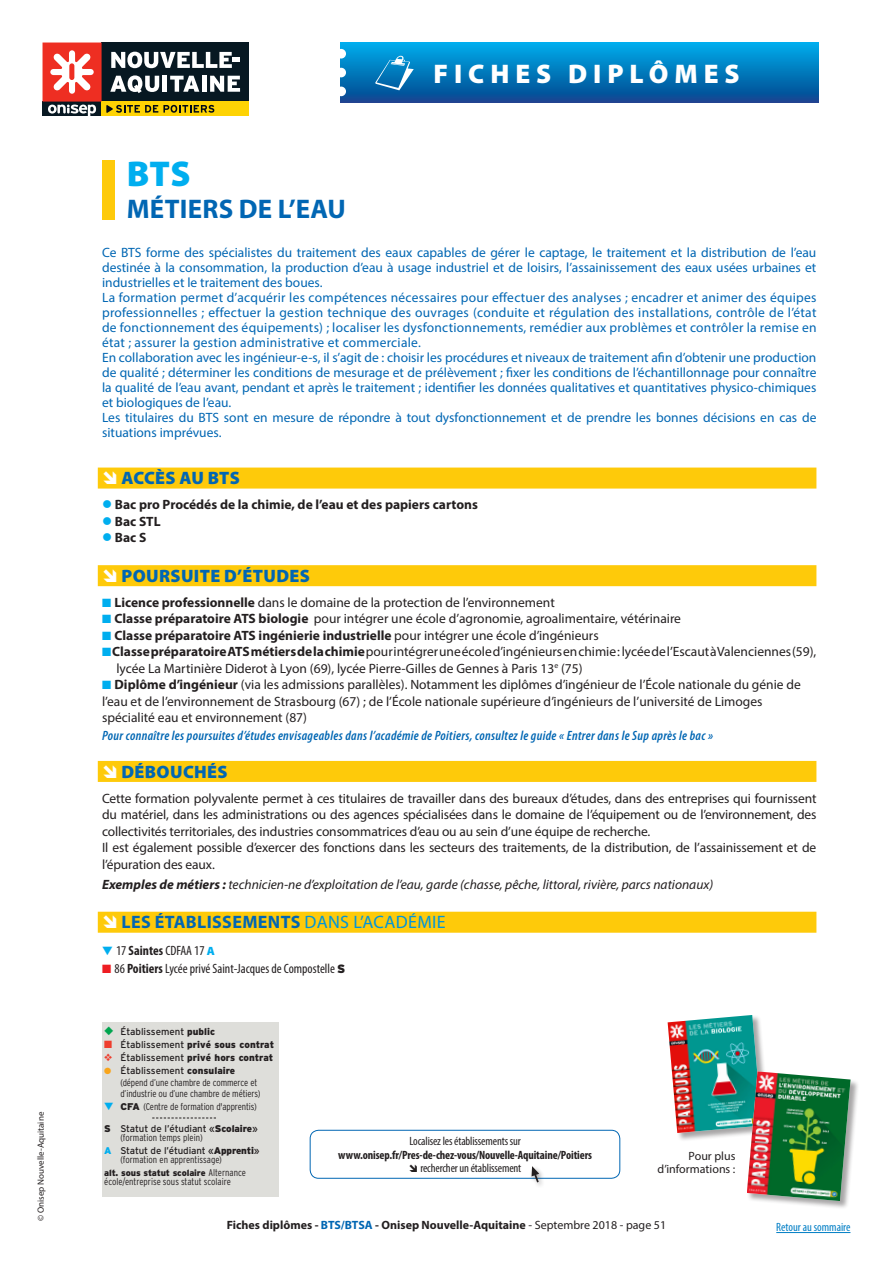
<style>
.page{position:relative;width:893px;height:1263px;background:#fff}
.page>*{position:absolute;margin:0;border:0;box-sizing:border-box;transform-origin:0 0}
.t1{font:900 36px "Myriad Pro";color:#00aeef}
.t2{font:900 27px "Myriad Pro";letter-spacing:.22em;color:#fff}
.t3{font:700 27px "Myriad Pro";letter-spacing:.01em;color:#0166b3}
.t4{font:700 18px "Myriad Pro";letter-spacing:.02em;color:#0166b3}
.t5{font:900 18px "Myriad Pro";letter-spacing:.02em;color:#0166b3}
.t6{font:900 18px "Myriad Pro";color:#0166b3}
.t7{font:13.5px/15px "Myriad Pro";color:#0166b3;text-align:justify}
.t8{font:13.5px/16.5px "Myriad Pro";color:#231f20}
.t9{font:700 13.5px "Myriad Pro";color:#231f20}
.t10{font:italic 600 condensed 13.5px "Myriad Pro";letter-spacing:.025em;color:#0166b3}
.t11{font:italic 13.5px "Myriad Pro";color:#231f20}
.t12{font:condensed 13.5px "Myriad Pro";color:#231f20}
.t13{font:700 12px "Myriad Pro";color:#231f20}
.t14{font:700 condensed 12px "Myriad Pro";letter-spacing:-.01em;color:#231f20}
.t15{font:condensed 12px "Myriad Pro";letter-spacing:-.01em;color:#231f20}
.t16{font:12px/13.5px "Myriad Pro";color:#231f20;text-align:right}
.t17{font:condensed 12px "Myriad Pro";color:#007ec5}
.Para{font:300 condensed 9.75px "Interstate";letter-spacing:-.01em;color:#231f20}
.t18{font:9.75px "Interstate";letter-spacing:-.01em;color:#231f20}
.t19{font:900 9.75px "Interstate";color:#231f20}
.Para-2{font:900 9px "Interstate";letter-spacing:-.01em;color:#231f20}
.t20{font:9px "Myriad Pro";color:#231f20}
.s1{color:#00aeef}
.s2{font-weight:700}
.s3{font-weight:400}
.s4{font-weight:400;color:#0095d9}
.s5{font-weight:900;font-stretch:normal;font-size:12px;color:#00aeef}
.s6{color:#ee1d23}
.s7{font-family:"Interstate";font-weight:900;font-stretch:normal;font-size:12px}
.s8{color:#00a54f}
.s9{font-weight:900}
.s10{color:#ef3e2e}
.s11{color:#f9a51b}
.s12{font-weight:900;font-stretch:normal}
.s13{font-weight:900;color:#00aeef}
.s14{font-weight:300;font-stretch:condensed;font-size:9.75px}
.s15{color:#0166b3}
</style>
<div class="page">
<hr style="left:776px;top:1232px;width:74px;height:1px;background:#007ec5">
<svg style="left:340px;top:43px;width:479px;height:60px;background:#0378bb"></svg>
<div style="left:102px;top:160px;width:13px;height:60px;background:#feca0a"></div>
<div style="left:336px;top:87px;width:10px;height:9px;background:#fff;border-radius:50%"></div>
<div style="left:336px;top:68px;width:10px;height:9px;background:#fff;border-radius:50%"></div>
<div style="left:336px;top:49px;width:10px;height:10px;background:#fff;border-radius:50%"></div>
<svg style="left:375px;top:56px;width:39px;height:34px"></svg>
<div style="left:98px;top:468px;width:718px;height:21px;background:#feca0a"></div>
<div style="left:98px;top:565px;width:718px;height:21px;background:#feca0a"></div>
<div style="left:98px;top:761px;width:718px;height:21px;background:#feca0a"></div>
<div style="left:98px;top:912px;width:718px;height:21px;background:#feca0a"></div>
<div style="left:747px;top:1071px;width:112px;height:139px;background:#231f20;opacity:.4"></div>
<svg style="left:668px;top:1015px;width:183px;height:186px"></svg>
<img style="left:747px;top:1071px;width:103px;height:130px">
<div style="left:310px;top:1130px;width:310px;height:49px;border:1px solid #0166b3;border-radius:9px"></div>
<div style="left:529px;top:1164px;width:16px;height:24px;background:#231f20;opacity:.4"></div>
<svg style="left:531px;top:1166px;width:8px;height:16px"></svg>
<div style="left:102px;top:43px;width:147px;height:59px;background:#071822"></div>
<div style="left:102px;top:102px;width:147px;height:14px;background:#fed304"></div>
<svg style="left:43px;top:43px;width:197px;height:73px"></svg>
<div style="left:102px;top:1022px;width:177px;height:175px;background:#dededa"></div>
<svg style="left:152px;top:1117px;width:64px;height:1px"></svg>
<p class="t20" style="left:35px;top:1221px;width:111px;rotate:-90deg">© Onisep Nouvelle-Aquitaine</p>
<p class="t2" style="left:433px;top:58px;width:308px">FICHES DIPLÔMES</p>
<p class="t1" style="left:127px;top:154px;width:65px">BTS</p>
<p class="t3" style="left:127px;top:191px;width:221px">MÉTIERS DE L’EAU</p>
<p class="t7" style="left:102px;top:245px;width:716px">Ce BTS forme des spécialistes du traitement des eaux capables de gérer le captage, le traitement et la distribution de l’eau destinée à la consommation, la production d’eau à usage industriel et de loisirs, l’assainissement des eaux usées urbaines et industrielles et le traitement des boues.</p>
<p class="t7" style="left:102px;top:290px;width:716px">La formation permet d’acquérir les compétences nécessaires pour effectuer des analyses ; encadrer et animer des équipes professionnelles ; effectuer la gestion technique des ouvrages (conduite et régulation des installations, contrôle de l’état de fonctionnement des équipements) ; localiser les dysfonctionnements, remédier aux problèmes et contrôler la remise en état ; assurer la gestion administrative et commerciale.</p>
<p class="t7" style="left:102px;top:350px;width:716px">En collaboration avec les ingénieur-e-s, il s’agit de : choisir les procédures et niveaux de traitement afin d’obtenir une production de qualité ; déterminer les conditions de mesurage et de prélèvement ; fixer les conditions de l’échantillonnage pour connaître la qualité de l’eau avant, pendant et après le traitement ; identifier les données qualitatives et quantitatives physico-chimiques et biologiques de l’eau.</p>
<p class="t7" style="left:102px;top:410px;width:716px">Les titulaires du BTS sont en mesure de répondre à tout dysfonctionnement et de prendre les bonnes décisions en cas de situations imprévues.</p>
<p class="t6" style="left:121px;top:468px;width:120px">ACCÈS AU BTS</p>
<p class="t9" style="left:102px;top:496px;width:377px"><span class="s1">●</span> Bac pro Procédés de la chimie, de l’eau et des papiers cartons</p>
<p class="t9" style="left:102px;top:512px;width:60px"><span class="s1">●</span> Bac STL</p>
<p class="t9" style="left:102px;top:529px;width:46px"><span class="s1">●</span> Bac S</p>
<p class="t5" style="left:121px;top:566px;width:190px">POURSUITE D’ÉTUDES</p>
<p class="t8" style="left:102px;top:594px;width:454px"><span class="s1">■</span> <span class="s2">Licence professionnelle</span> dans le domaine de la protection de l’environnement</p>
<p class="t8" style="left:102px;top:610px;width:580px"><span class="s1">■</span> <span class="s2">Classe préparatoire ATS biologie</span> pour intégrer une école d’agronomie, agroalimentaire, vétérinaire</p>
<p class="t9" style="left:102px;top:627px;width:498px"><span class="s1">■</span> Classe préparatoire ATS ingénierie industrielle <span class="s3">pour intégrer une école d’ingénieurs</span></p>
<p class="t8" style="left:116px;top:643px;width:701px;text-indent:-14px"><span class="s1">■</span> <span class="s2">Classe préparatoire ATS métiers de la chimie</span> pour intégrer une école d’ingénieurs en chimie : lycée de l’Escaut à Valenciennes (59), lycée La Martinière Diderot à Lyon (69), lycée Pierre-Gilles de Gennes à Paris 13<sup>e</sup> (75)</p>
<p class="t8" style="left:102px;top:676px;width:700px"><span class="s1">■</span> <span class="s2">Diplôme d’ingénieur</span> (via les admissions parallèles). Notamment les diplômes d’ingénieur de l’École nationale du génie de l’eau et de l’environnement de Strasbourg (67) ; de l’École nationale supérieure d’ingénieurs de l’université de Limoges spécialité eau et environnement (87)</p>
<p class="t10" style="left:102px;top:728px;width:612px">Pour connaître les poursuites d’études envisageables dans l’académie de Poitiers, consultez le guide « Entrer dans le Sup après le bac »</p>
<p class="t5" style="left:121px;top:761px;width:108px">DÉBOUCHÉS</p>
<p class="t8" style="left:102px;top:790px;width:716px;text-align:justify">Cette formation polyvalente permet à ces titulaires de travailler dans des bureaux d’études, dans des entreprises qui fournissent du matériel, dans les administrations ou des agences spécialisées dans le domaine de l’équipement ou de l’environnement, des collectivités territoriales, des industries consommatrices d’eau ou au sein d’une équipe de recherche.</p>
<p class="t8" style="left:102px;top:839px;width:716px">Il est également possible d’exercer des fonctions dans les secteurs des traitements, de la distribution, de l’assainissement et de l’épuration des eaux.</p>
<p class="t11" style="left:102px;top:876px;width:613px"><span class="s2">Exemples de métiers :</span> technicien-ne d’exploitation de l’eau, garde (chasse, pêche, littoral, rivière, parcs nationaux)</p>
<p class="t4" style="left:121px;top:911px;width:326px">LES ÉTABLISSEMENTS <span class="s4">DANS L’ACADÉMIE</span></p>
<p class="t12" style="left:102px;top:942px;width:114px"><span class="s1">▼</span> 17 <span class="s2">Saintes</span> CDFAA 17 <span class="s5">A</span></p>
<p class="t12" style="left:102px;top:960px;width:245px"><span class="s6">■</span> 86 <span class="s2">Poitiers</span> Lycée privé Saint-Jacques de Compostelle <span class="s7">S</span></p>
<p class="t18" style="left:104px;top:1025px;width:112px"><span class="s8">◆</span> Établissement <span class="s9">public</span></p>
<p class="t19" style="left:104px;top:1038px;width:171px"><span class="s10">■</span> <span class="s3">Établissement</span> privé sous contrat</p>
<p class="t19" style="left:104px;top:1052px;width:171px"><span class="s10">❖</span> <span class="s3">Établissement</span> privé hors contrat</p>
<p class="t18" style="left:104px;top:1065px;width:133px"><span class="s11">●</span> Établissement <span class="s9">consulaire</span></p>
<p class="Para" style="left:120px;top:1076px;width:138px">(dépend d’une chambre de commerce et</p>
<p class="Para" style="left:120px;top:1087px;width:142px">d’industrie ou d’une chambre de métiers)</p>
<p class="Para" style="left:104px;top:1100px;width:154px"><span class="s1">▼</span> <span class="s12">CFA</span> (Centre de formation d'apprentis)</p>
<p class="t18" style="left:104px;top:1122px;width:155px"><span class="s9">S</span> Statut de l’étudiant «<span class="s9">Scolaire</span>»</p>
<p class="Para" style="left:120px;top:1131px;width:84px">(formation temps plein)</p>
<p class="t18" style="left:104px;top:1144px;width:157px"><span class="s13">A</span> Statut de l’étudiant «<span class="s9">Apprenti</span>»</p>
<p class="Para" style="left:120px;top:1153px;width:103px">(formation en apprentissage)</p>
<p class="Para-2" style="left:104px;top:1167px;width:143px">alt. sous statut scolaire <span class="s14">Alternance</span></p>
<p class="Para" style="left:104px;top:1176px;width:128px">école/entreprise sous statut scolaire</p>
<p class="t15" style="left:409px;top:1134px;width:113px">Localisez les établissements sur</p>
<p class="t14" style="left:338px;top:1147px;width:255px">www.onisep.fr/Pres-de-chez-vous/Nouvelle-Aquitaine/Poitiers</p>
<p class="t15" style="left:420px;top:1161px;width:102px">rechercher un établissement</p>
<p class="t16" style="left:658px;top:1149px;width:79px">Pour plus d’informations :</p>
<p class="t13" style="left:227px;top:1217px;width:441px">Fiches diplômes - <span class="s15">BTS/BTSA</span> - Onisep Nouvelle-Aquitaine <span class="s3">- Septembre 2018 - page 51</span></p>
<p class="t17" style="left:776px;top:1220px;width:76px">Retour au sommaire</p>
</div>
